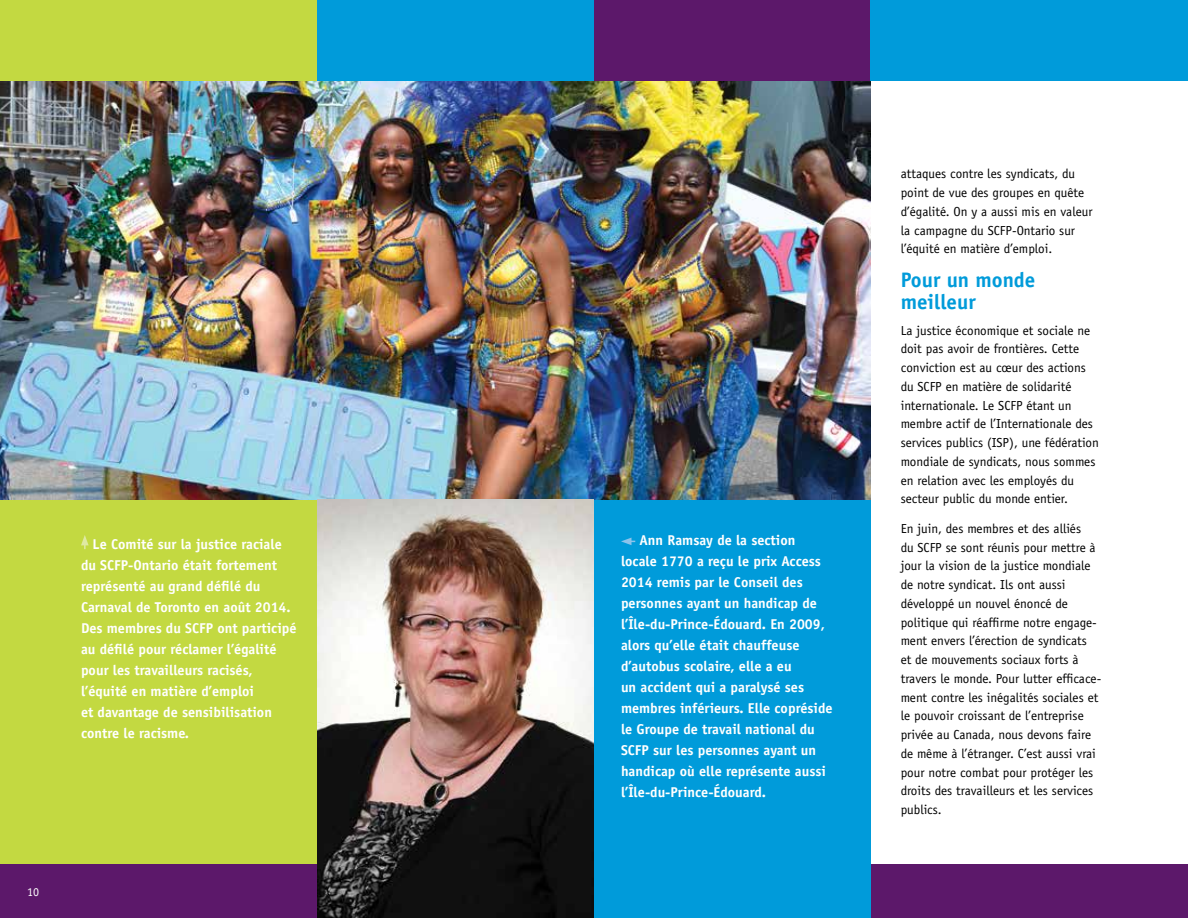
<style>
.page{position:relative;width:1188px;height:918px;background:#fff}
.page>*{position:absolute;margin:0;border:0;box-sizing:border-box;transform-origin:0 0}
.t1{font:700 21px/22.5px "Officina Sans Std";color:#009bda}
.t2{font:700 14.25px/21px "Officina Sans Std";color:#fff}
.t3{font:13.2px/18.8px "Officina Sans Std";color:#000}
.t4{font:12px "Officina Sans";color:#fff}
</style>
<div class="page">
<div style="left:0;top:0;width:317px;height:81px;background:#c3d941"></div>
<div style="left:594px;top:0;width:277px;height:81px;background:#5c186a"></div>
<div style="left:317px;top:0;width:277px;height:81px;background:#009bda"></div>
<div style="left:871px;top:0;width:317px;height:81px;background:#009bda"></div>
<div style="left:0;top:865px;width:1188px;height:53px;background:#5c186a"></div>
<div style="left:0;top:146px;width:317px;height:718px;background:#c3d941"></div>
<div style="left:594px;top:500px;width:277px;height:418px;background:#009bda"></div>
<svg style="left:81px;top:535px;width:8px;height:14px"></svg>
<img style="left:0;top:81px;width:871px;height:419px">
<img style="left:317px;top:500px;width:277px;height:418px">
<svg style="left:621px;top:538px;width:14px;height:7px"></svg>
<p class="t4" style="left:27px;top:885px;width:13px">10</p>
<p class="t2" style="left:81px;top:534px;width:217px;text-indent:12px">Le Comité sur la justice raciale du SCFP-Ontario était fortement représenté au grand défilé du<br>Carnaval de Toronto en août 2014.<br>Des membres du SCFP ont participé au défilé pour réclamer l’égalité pour les travailleurs racisés, l’équité en matière d’emploi<br>et davantage de sensibilisation contre le racisme.</p>
<p class="t2" style="left:621px;top:530px;width:213px;text-indent:18px">Ann Ramsay de la section locale 1770 a reçu le prix Access<br>2014 remis par le Conseil des personnes ayant un handicap de l’Île-du-Prince-Édouard. En 2009, alors qu’elle était chauffeuse d’autobus scolaire, elle a eu<br>un accident qui a paralysé ses membres inférieurs. Elle copréside le Groupe de travail national du<br>SCFP sur les personnes ayant un handicap où elle représente aussi l’Île-du-Prince-Édouard.</p>
<p class="t3" style="left:901px;top:164px;width:193px">attaques contre les syndicats, du point de vue des groupes en quête d’égalité. On y a aussi mis en valeur la campagne du SCFP-Ontario sur l’équité en matière d’emploi.</p>
<h1 class="t1" style="left:901px;top:268px;width:136px">Pour un monde meilleur</h1>
<p class="t3" style="left:901px;top:321px;width:200px">La justice économique et sociale ne doit pas avoir de frontières. Cette conviction est au cœur des actions du SCFP en matière de solidarité internationale. Le SCFP étant un membre actif de l’Internationale des services publics (ISP), une fédération mondiale de syndicats, nous sommes en relation avec les employés du secteur public du monde entier.</p>
<p class="t3" style="left:901px;top:519px;width:202px">En juin, des membres et des alliés<br>du SCFP se sont réunis pour mettre à jour la vision de la justice mondiale de notre syndicat. Ils ont aussi développé un nouvel énoncé de politique qui réaffirme notre engage&shy;ment envers l’érection de syndicats<br>et de mouvements sociaux forts à travers le monde. Pour lutter efficace&shy;ment contre les inégalités sociales et le pouvoir croissant de l’entreprise privée au Canada, nous devons faire de même à l’étranger. C’est aussi vrai pour notre combat pour protéger les droits des travailleurs et les services publics.</p>
</div>
